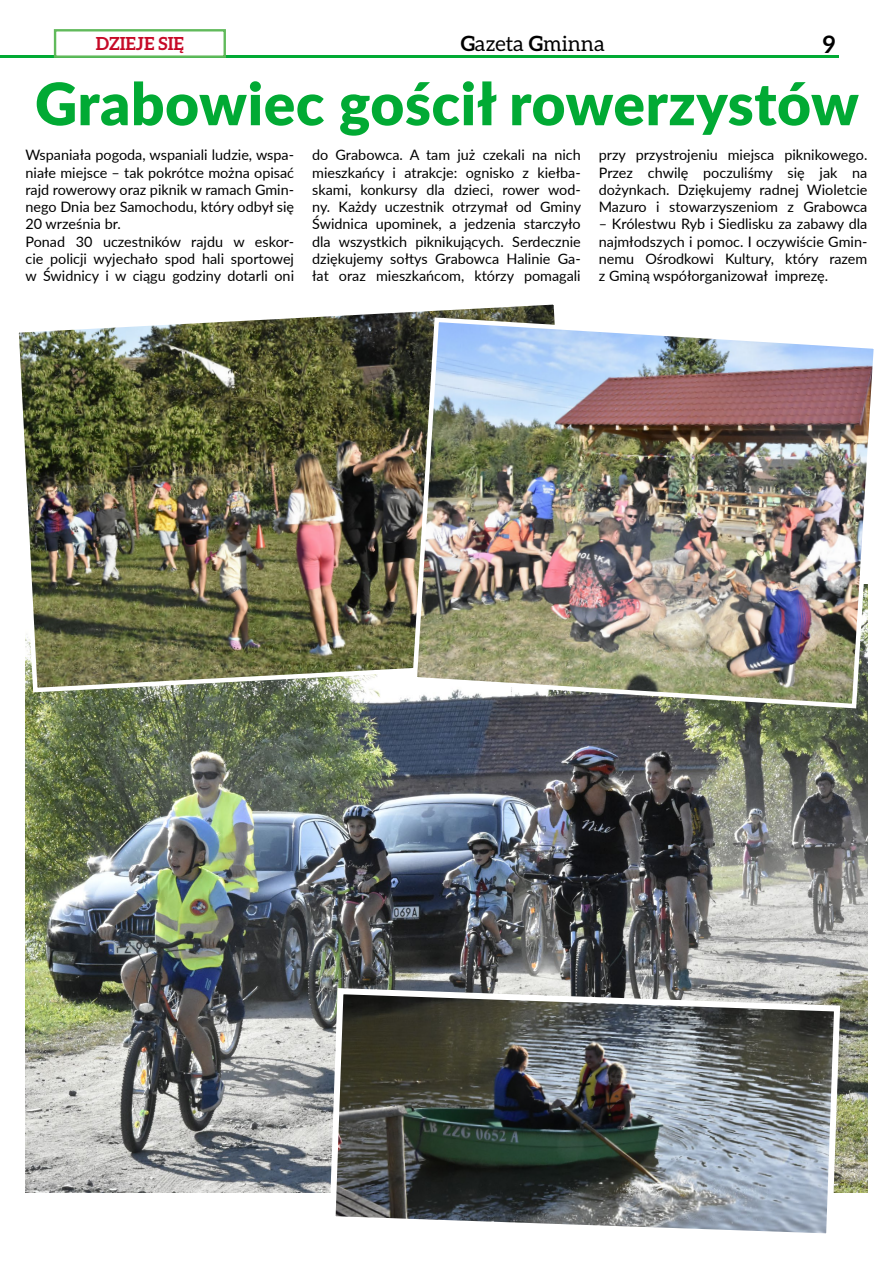
<style>
.page{position:relative;width:893px;height:1263px;background:#fff}
.page>*{position:absolute;margin:0;border:0;box-sizing:border-box;transform-origin:0 0}
.t1{font:900 58.5px "Lato";letter-spacing:.01em;color:#01aa34}
.t2{font:700 24px "Aleo";color:#000}
.t3{font:21px "Aleo";color:#000}
.t4{font:700 18px "Aleo";color:#c60a27}
.t5{font:14.4px/17.2px "Lato";color:#000;text-align:justify}
.s1{font-weight:700}
</style>
<div class="page">
<hr style="left:0;top:56px;width:371px;height:2px;background:#01aa34">
<hr style="left:226px;top:56px;width:613px;height:2px;background:#01aa34">
<div style="left:54px;top:29px;width:172px;height:29px;background:#fff;border:2px solid #61ba5b"></div>
<img style="left:26px;top:695px;width:841px;height:498px">
<img style="left:18px;top:304px;width:537px;height:391px">
<img style="left:410px;top:315px;width:464px;height:396px">
<img style="left:326px;top:985px;width:517px;height:249px">
<h3 class="t3" style="left:461px;top:31px;width:146px"><span class="s1">G</span>azeta <span class="s1">G</span>minna</h3>
<h2 class="t2" style="left:823px;top:30px;width:14px">9</h2>
<h1 class="t1" style="left:35px;top:60px;width:825px">Grabowiec gościł rowerzystów</h1>
<p class="t5" style="left:26px;top:146px;width:270px;text-align:left">Wspaniała pogoda, wspaniali ludzie, wspa&shy;niałe miejsce – tak pokrótce można opisać rajd rowerowy oraz piknik w ramach Gmin&shy;nego Dnia bez Samochodu, który odbył się 20 września br.<br>Ponad 30 uczestników rajdu w eskor&shy;cie policji wyjechało spod hali sportowej w Świdnicy i w ciągu godziny dotarli oni</p>
<p class="t5" style="left:312px;top:146px;width:270px">do Grabowca. A tam już czekali na nich mieszkańcy i atrakcje: ognisko z kiełba&shy;skami, konkursy dla dzieci, rower wod&shy;ny. Każdy uczestnik otrzymał od Gminy Świdnica upominek, a jedzenia starczyło dla wszystkich piknikujących. Serdecznie dziękujemy sołtys Grabowca Halinie Ga&shy;łat oraz mieszkańcom, którzy pomagali</p>
<p class="t5" style="left:599px;top:146px;width:270px">przy przystrojeniu miejsca piknikowego.<br>Przez chwilę poczuliśmy się jak na dożynkach. Dziękujemy radnej Wioletcie Mazuro i stowarzyszeniom z Grabowca</p>
<p class="t4" style="left:96px;top:33px;width:89px">DZIEJE SIĘ</p>
<p class="t5" style="left:599px;top:215px;width:270px">– Królestwu Ryb i Siedlisku za zabawy dla najmłodszych i pomoc. I oczywiście Gmin&shy;nemu Ośrodkowi Kultury, który razem z Gminą współorganizował imprezę.</p>
</div>
